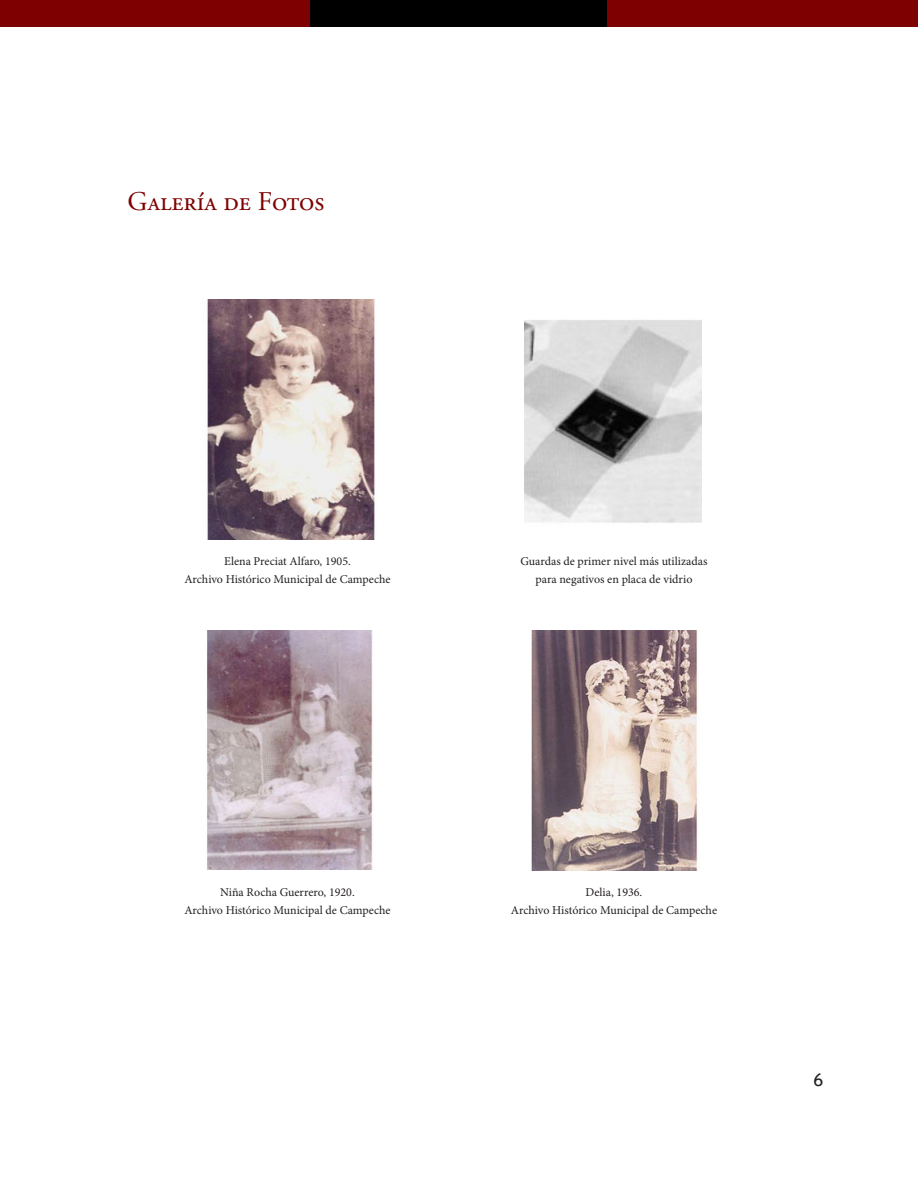
<style>
.page{position:relative;width:918px;height:1188px;background:#fff}
.page>*{position:absolute;margin:0;border:0;box-sizing:border-box;transform-origin:0 0}
.T2{font:27px "Adobe Garamond Pro";color:#7e0000}
.t1{font:18px "Cabin";color:#231f20}
.t2{font:12px/18px "Minion Pro";color:#231f20;text-align:center}
</style>
<div class="page">
<div style="left:291px;top:0;width:325px;height:27px;background:#000"></div>
<div style="left:0;top:0;width:310px;height:27px;background:#7e0000"></div>
<div style="left:608px;top:0;width:310px;height:27px;background:#7e0000"></div>
<img style="left:207px;top:300px;width:168px;height:240px">
<img style="left:525px;top:320px;width:177px;height:203px">
<img style="left:207px;top:630px;width:166px;height:240px">
<img style="left:531px;top:630px;width:167px;height:240px">
<p class="T2" style="left:128px;top:185px;width:198px">Galería de Fotos</p>
<p class="t2" style="left:224px;top:552px;width:128px">Elena Preciat Alfaro, 1905.</p>
<p class="t2" style="left:184px;top:570px;width:208px">Archivo Histórico Municipal de Campeche</p>
<p class="t2" style="left:220px;top:883px;width:136px">Niña Rocha Guerrero, 1920.</p>
<p class="t2" style="left:184px;top:901px;width:208px">Archivo Histórico Municipal de Campeche</p>
<p class="t2" style="left:521px;top:552px;width:188px">Guardas de primer nivel más utilizadas para negativos en placa de vidrio</p>
<p class="t2" style="left:586px;top:883px;width:58px">Delia, 1936.</p>
<p class="t2" style="left:511px;top:901px;width:208px">Archivo Histórico Municipal de Campeche</p>
<h2 class="t1" style="left:813px;top:1065px;width:12px">6</h2>
</div>
